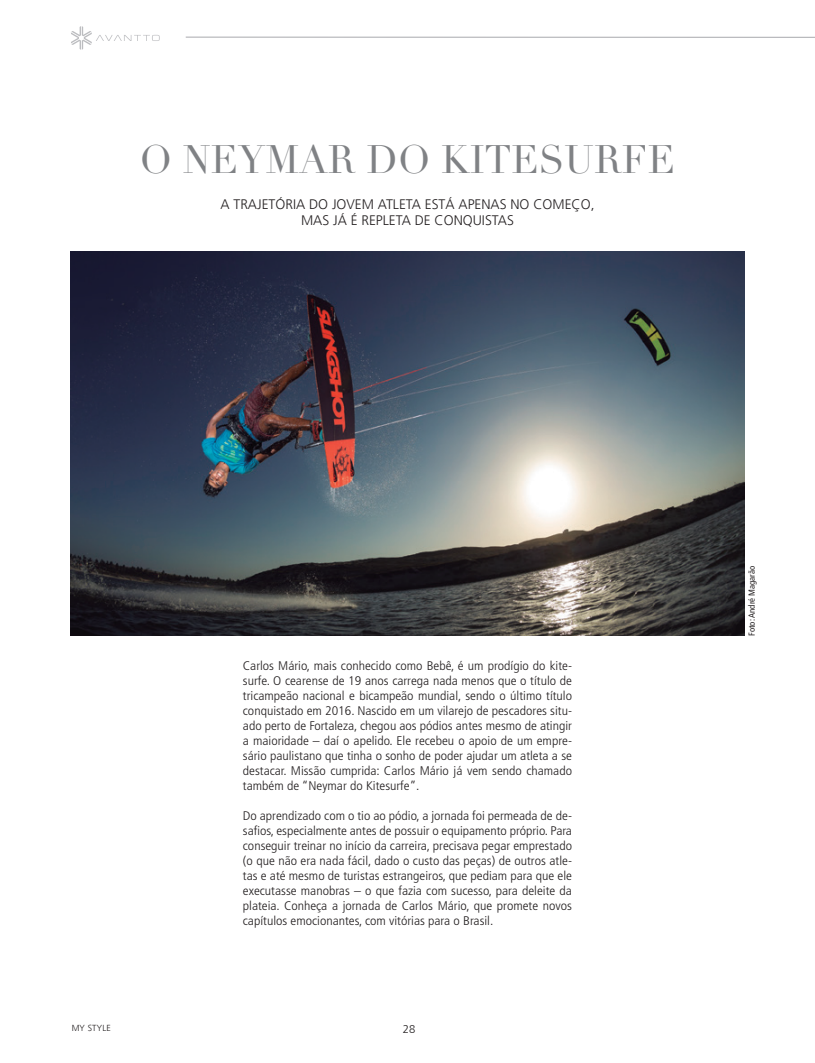
<style>
.page{position:relative;width:815px;height:1063px;background:#fff}
.page>*{position:absolute;margin:0;border:0;box-sizing:border-box;transform-origin:0 0}
.t1{font:38.75px "Didot";color:#808285}
.t2{font:13.75px/16.5px "Frutiger 45 Light Embed";color:#231f20;text-align:center}
.t3{font:300 condensed 12.5px/15px "Frutiger LT Std";color:#231f20;text-align:justify;scale:1.09 1}
.t4{font:11.25px "Frutiger 45 Light Embed";color:#231f20}
.t5{font:condensed 8.75px "Frutiger LT Std";color:#231f20}
.t6{font:8.75px "Frutiger 45 Light Embed";letter-spacing:.02em;color:#231f20}
</style>
<div class="page">
<svg style="left:71px;top:26px;width:89px;height:24px"></svg>
<hr style="left:186px;top:37px;width:629px;height:1px;background:#a8a9ad">
<img style="left:71px;top:251px;width:673px;height:385px">
<h1 class="t1" style="left:140px;top:136px;width:537px">O NEYMAR DO KITESURFE</h1>
<p class="t2" style="left:220px;top:196px;width:376px">A TRAJETÓRIA DO JOVEM ATLETA ESTÁ APENAS NO COMEÇO,<br>MAS JÁ É REPLETA DE CONQUISTAS</p>
<p class="t6" style="left:72px;top:1023px;width:41px">MY STYLE</p>
<p class="t3" style="left:243px;top:659px;width:303px">Carlos Mário, mais conhecido como Bebê, é um prodígio do kite&shy;surfe. O cearense de 19 anos carrega nada menos que o título de tricampeão nacional e bicampeão mundial, sendo o último título conquistado em 2016. Nascido em um vilarejo de pescadores situ&shy;ado perto de Fortaleza, chegou aos pódios antes mesmo de atingir a maioridade – daí o apelido. Ele recebeu o apoio de um empre&shy;sário paulistano que tinha o sonho de poder ajudar um atleta a se destacar. Missão cumprida: Carlos Mário já vem sendo chamado também de “Neymar do Kitesurfe”.</p>
<p class="t3" style="left:243px;top:809px;width:303px">Do aprendizado com o tio ao pódio, a jornada foi permeada de de&shy;safios, especialmente antes de possuir o equipamento próprio. Para conseguir treinar no início da carreira, precisava pegar emprestado (o que não era nada fácil, dado o custo das peças) de outros atle&shy;tas e até mesmo de turistas estrangeiros, que pediam para que ele executasse manobras – o que fazia com sucesso, para deleite da plateia. Conheça a jornada de Carlos Mário, que promete novos capítulos emocionantes, com vitórias para o Brasil.</p>
<p class="t4" style="left:403px;top:1022px;width:14px">28</p>
<p class="t5" style="left:747px;top:636px;width:71px;rotate:-90deg">Foto: André Magarão</p>
</div>
